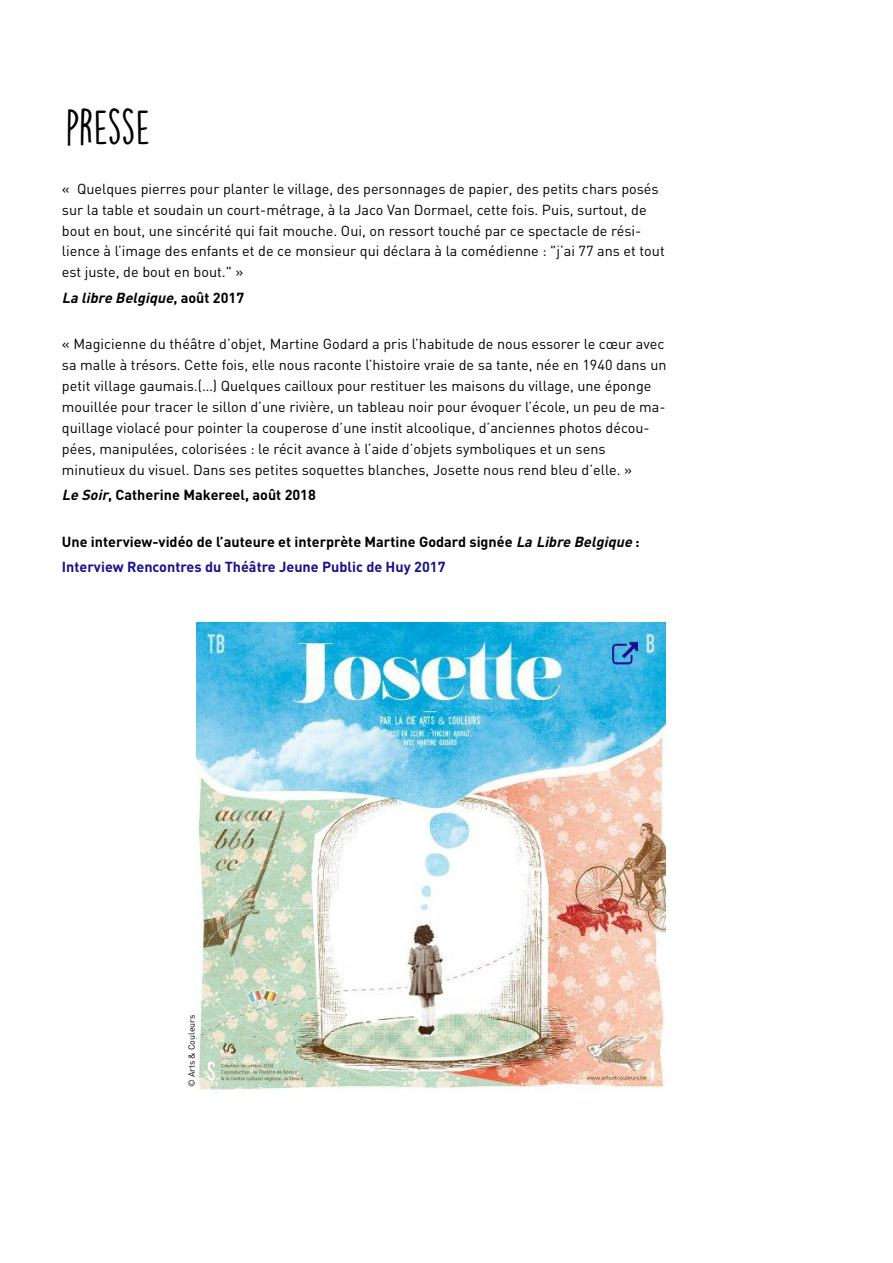
<style>
.page{position:relative;width:893px;height:1263px;background:#fff}
.page>*{position:absolute;margin:0;border:0;box-sizing:border-box;transform-origin:0 0}
.t1{font:45px "DK Lemon Yellow Sun";letter-spacing:-.03em;color:#000}
.t2{font:14.4px/21px "DIN";color:#000}
.t3{font:700 14.4px/25.3px "DIN";color:#000}
.t4{font:italic 700 14.4px "DIN";color:#000}
.t5{font:8.85px "DIN";color:#000}
.s1{font-style:normal}
.s2{font-style:italic}
.s3{color:#1a108c}
</style>
<div class="page">
<img style="left:197px;top:623px;width:468px;height:470px">
<img style="left:612px;top:640px;width:26px;height:26px">
<h1 class="t1" style="left:66px;top:99px;width:87px">PRESSE</h1>
<p class="t2" style="left:62px;top:180px;width:604px">« Quelques pierres pour planter le village, des personnages de papier, des petits chars posés sur la table et soudain un court-métrage, à la Jaco Van Dormael, cette fois. Puis, surtout, de bout en bout, une sincérité qui fait mouche. Oui, on ressort touché par ce spectacle de rési&shy;lience à l’image des enfants et de ce monsieur qui déclara à la comédienne : "j’ai 77 ans et tout est juste, de bout en bout." »</p>
<p class="t4" style="left:62px;top:293px;width:184px">La libre Belgique<span class="s1">, a o û t 2 0 1 7</span></p>
<p class="t2" style="left:62px;top:335px;width:606px">« Magicienne du théâtre d’objet, Martine Godard a pris l’habitude de nous essorer le cœur avec sa malle à trésors. Cette fois, elle nous raconte l’histoire vraie de sa tante, née en 1940 dans un petit village gaumais.(…) Quelques cailloux pour restituer les maisons du village, une éponge mouillée pour tracer le sillon d’une rivière, un tableau noir pour évoquer l’école, un peu de ma&shy;quillage violacé pour pointer la couperose d’une instit alcoolique, d’anciennes photos décou&shy;pées, manipulées, colorisées : le récit avance à l’aide d’objets symboliques et un sens minutieux du visuel. Dans ses petites soquettes blanches, Josette nous rend bleu d’elle. »</p>
<p class="t3" style="left:62px;top:484px;width:256px"><span class="s2">LeSoir</span>, Catherine Makereel, août 2018</p>
<p class="t3" style="left:62px;top:530px;width:579px">Une interview-vidéo de l’auteure et interprète Martine Godard signée <span class="s2">LaLibreBelgique</span>:<br><span class="s3">Interview Rencontres du Théâtre Jeune Public de Huy 2017</span></p>
<p class="t5" style="left:189px;top:1087px;width:74px;rotate:-90deg">© Arts &amp; Couleurs</p>
</div>
